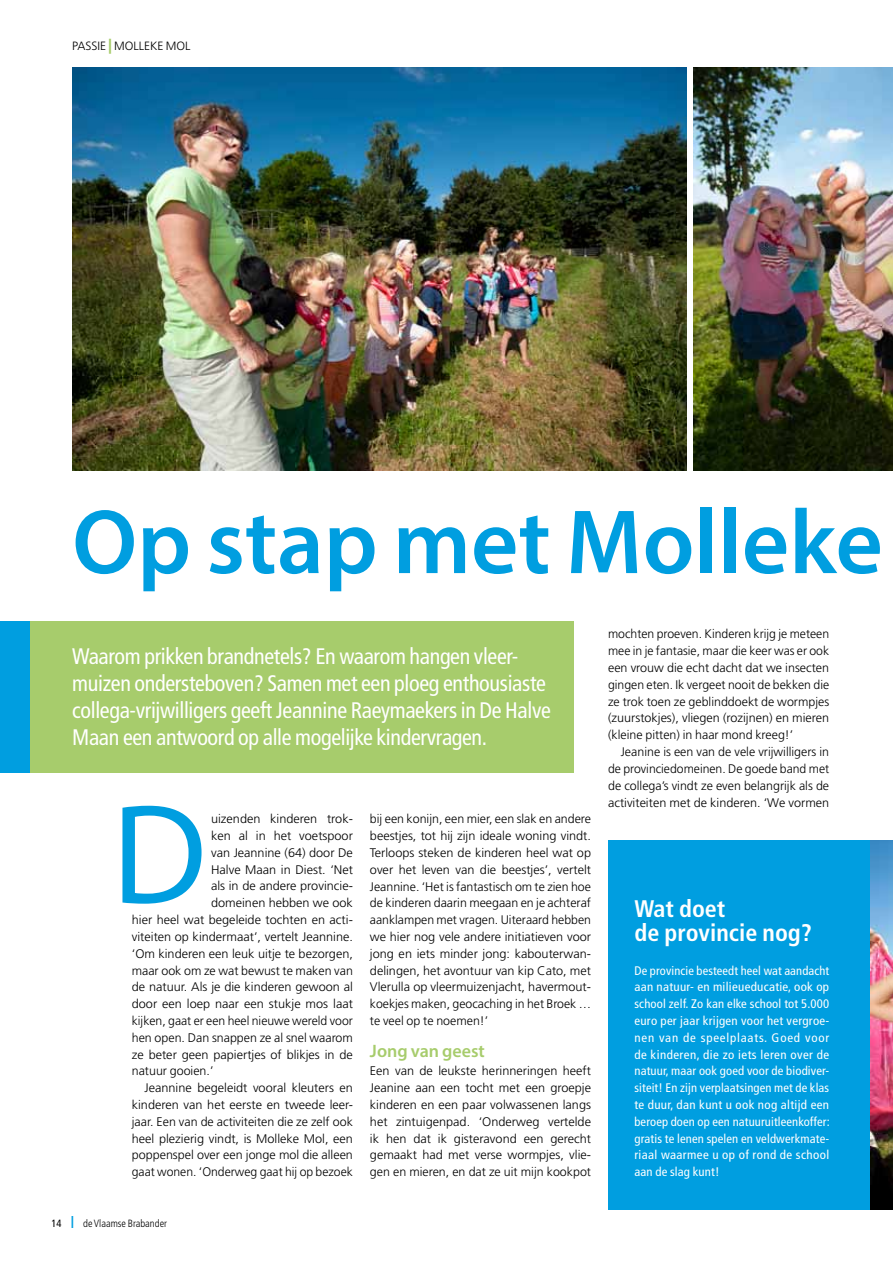
<style>
.page{position:relative;width:893px;height:1263px;background:#fff}
.page>*{position:absolute;margin:0;border:0;box-sizing:border-box;transform-origin:0 0}
.t1{font:142.95px "Myriad Pro";color:#009ee0}
.t2{font:600 91.95px "Myriad Pro";color:#009ee0}
.t3{font:700 condensed 24px/24px "Frutiger LT";color:#fff}
.t4{font:condensed 22.5px/27px "Frutiger LT";letter-spacing:-.015em;color:#fff}
.t5{font:600 18px "Myriad Pro";color:#a7cc6c}
.t6{font:300 12.45px/16.8px "Frutiger LT";color:#000;text-align:justify}
.t7{font:condensed 12.45px/16.8px "Frutiger LT";letter-spacing:.02em;color:#fff;text-align:justify}
.t8{font:300 12px "Frutiger LT";color:#000}
.t9{font:300 condensed 10.5px "Frutiger LT";color:#000}
.s1{font-weight:900;font-size:15px;color:#a7cc6c}
.s2{font-weight:400}
.s3{font-weight:900;font-stretch:normal;font-size:12px;color:#009ee0}
</style>
<div class="page">
<div style="left:30px;top:622px;width:544px;height:151px;background:#a7cc6c"></div>
<div style="left:0;top:622px;width:30px;height:151px;background:#009ee0"></div>
<img style="left:693px;top:67px;width:200px;height:403px">
<div style="left:608px;top:840px;width:264px;height:370px;background:#009ee0"></div>
<img style="left:72px;top:67px;width:615px;height:403px">
<img style="left:871px;top:840px;width:22px;height:370px">
<p class="t8" style="left:72px;top:39px;width:60px">PASSIE <span class="s1">|</span> Molleke</p>
<p class="t8" style="left:166px;top:39px;width:9px">mol</p>
<h2 class="t2" style="left:72px;top:484px;width:812px">Op stap met Molleke</h2>
<h3 class="t4" style="left:72px;top:643px;width:480px">Waarom prikken brandnetels? En waarom hangen vleer&shy;muizen ondersteboven? Samen met een ploeg enthousiaste collega-vrijwilligers geeft Jeannine Raeymaekers in De Halve Maan een antwoord op alle mogelijke kindervragen.</h3>
<h1 class="t1" style="left:112px;top:767px;width:97px">D</h1>
<p class="t6" style="left:211px;top:811px;width:143px">uizenden kinderen trok-</p>
<p class="t6" style="left:211px;top:827px;width:143px">ken al in het voetspoor</p>
<p class="t6" style="left:211px;top:844px;width:143px">van Jeannine (64) door De</p>
<p class="t6" style="left:211px;top:861px;width:143px">Halve Maan in Diest. ‘Net</p>
<p class="t6" style="left:211px;top:878px;width:143px">als in de andere provincie-</p>
<p class="t6" style="left:211px;top:895px;width:143px">domeinen hebben we ook</p>
<p class="t6" style="left:132px;top:911px;width:223px">hier heel wat begeleide tochten en acti-</p>
<p class="t6" style="left:132px;top:928px;width:223px">viteiten op kindermaat’, vertelt Jeannine.</p>
<p class="t6" style="left:132px;top:945px;width:223px">‘Om kinderen een leuk uitje te bezorgen,</p>
<p class="t6" style="left:132px;top:962px;width:223px">maar ook om ze wat bewust te maken van</p>
<p class="t6" style="left:132px;top:979px;width:223px">de natuur. Als je die kinderen gewoon al</p>
<p class="t6" style="left:132px;top:995px;width:223px">door een loep naar een stukje mos laat</p>
<p class="t6" style="left:132px;top:1012px;width:223px">kijken, gaat er een heel nieuwe wereld voor</p>
<p class="t6" style="left:132px;top:1029px;width:223px">hen open. Dan snappen ze al snel waarom</p>
<p class="t6" style="left:132px;top:1046px;width:223px">ze beter geen papiertjes of blikjes in de</p>
<p class="t6" style="left:132px;top:1063px;width:83px">natuur gooien.’</p>
<p class="t6" style="left:145px;top:1079px;width:210px">Jeannine begeleidt vooral kleuters en</p>
<p class="t6" style="left:132px;top:1096px;width:223px">kinderen van het eerste en tweede leer-</p>
<p class="t6" style="left:132px;top:1113px;width:223px">jaar. Een van de activiteiten die ze zelf ook</p>
<p class="t6" style="left:132px;top:1130px;width:223px">heel plezierig vindt, is Molleke Mol, een</p>
<p class="t6" style="left:132px;top:1147px;width:223px">poppenspel over een jonge mol die alleen</p>
<p class="t6" style="left:132px;top:1163px;width:223px">gaat wonen. ‘Onderweg gaat hij op bezoek</p>
<p class="t9" style="left:52px;top:1217px;width:117px"><span class="s2">14</span> <span class="s3">|</span> de Vlaamse Brabander</p>
<p class="t6" style="left:370px;top:811px;width:223px">bij een konijn, een mier, een slak en andere beestjes, tot hij zijn ideale woning vindt.<br>Terloops steken de kinderen heel wat op over het leven van die beestjes’, vertelt Jeannine. ‘Het is fantastisch om te zien hoe de kinderen daarin meegaan en je achteraf aanklampen met vragen. Uiteraard hebben we hier nog vele andere initiatieven voor jong en iets minder jong: kabouterwan&shy;delingen, het avontuur van kip Cato, met Vlerulla op vleermuizenjacht, havermout&shy;koekjes maken, geocaching in het Broek … te veel op te noemen!’</p>
<h3 class="t5" style="left:370px;top:1039px;width:116px">Jong van geest</h3>
<p class="t6" style="left:370px;top:1063px;width:223px">Een van de leukste herinneringen heeft Jeanine aan een tocht met een groepje kinderen en een paar volwassenen langs het zintuigenpad. ‘Onderweg vertelde ik hen dat ik gisteravond een gerecht gemaakt had met verse wormpjes, vlie&shy;gen en mieren, en dat ze uit mijn kookpot</p>
<p class="t6" style="left:608px;top:626px;width:223px">mochten proeven. Kinderen krijg je meteen mee in je fantasie, maar die keer was er ook een vrouw die echt dacht dat we insecten gingen eten. Ik vergeet nooit de bekken die ze trok toen ze geblinddoekt de wormpjes (zuurstokjes), vliegen (rozijnen) en mieren (kleine pitten) in haar mond kreeg!’</p>
<p class="t6" style="left:608px;top:743px;width:223px;text-indent:13px">Jeanine is een van de vele vrijwilligers in de provinciedomeinen. De goede band met de collega’s vindt ze even belangrijk als de activiteiten met de kinderen. ‘We vormen</p>
<h3 class="t3" style="left:634px;top:897px;width:179px">Wat doet<br>de provincie nog?</h3>
<p class="t7" style="left:634px;top:962px;width:197px">De provincie besteedt heel wat aandacht aan natuur- en milieueducatie, ook op school zelf. Zo kan elke school tot 5.000 euro per jaar krijgen voor het vergroe&shy;nen van de speelplaats. Goed voor de kinderen, die zo iets leren over de natuur, maar ook goed voor de biodiver&shy;siteit! En zijn verplaatsingen met de klas te duur, dan kunt u ook nog altijd een beroep doen op een natuuruitleenkoffer: gratis te lenen spelen en veldwerkmate&shy;riaal waarmee u op of rond de school aan de slag kunt!</p>
</div>
